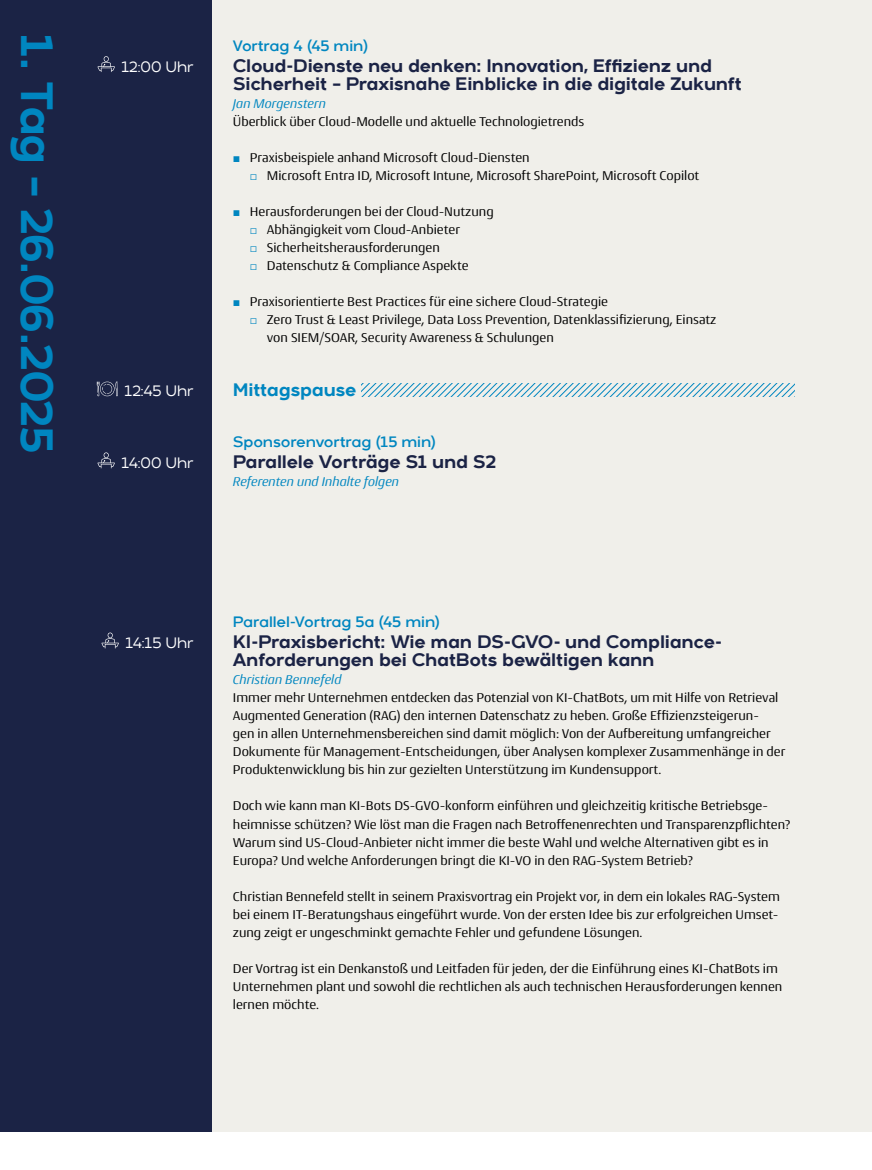
<style>
.page{position:relative;width:872px;height:1170px;background:#fff}
.page>*{position:absolute;margin:0;border:0;box-sizing:border-box;transform-origin:0 0}
.t1{font:700 45px "Arkibal";letter-spacing:-.03em;color:#0086c0}
.t2{font:700 18px/18px "Arkibal";letter-spacing:-.015em;color:#1b2345}
.t3{font:700 18px "Arkibal";letter-spacing:-.015em;color:#0086c0}
.t4{font:15px "Arkibal";letter-spacing:-.01em;color:#0086c0}
.t5{font:500 15px "Arkibal";letter-spacing:-.015em;color:#fff}
.t6{font:13.5px/18px "Conto";color:#000}
.t7{font:italic 13.5px "Conto";color:#0086c0}
.s1{color:#0086c0}
</style>
<div class="page">
<div style="left:0;top:0;width:872px;height:1131px;background:#f0efea"></div>
<div style="left:0;top:0;width:212px;height:1131px;background:#1b2345"></div>
<svg style="left:361px;top:383px;width:433px;height:13px"></svg>
<svg style="left:98px;top:56px;width:17px;height:16px"></svg>
<svg style="left:97px;top:381px;width:21px;height:15px"></svg>
<svg style="left:98px;top:452px;width:17px;height:16px"></svg>
<svg style="left:102px;top:632px;width:17px;height:16px"></svg>
<h1 class="t1" style="left:69px;top:34px;width:420px;rotate:90deg">1. Tag – 26.06.2025</h1>
<p class="t5" style="left:121px;top:57px;width:73px">12:00 Uhr</p>
<p class="t5" style="left:125px;top:381px;width:70px">12:45 Uhr</p>
<p class="t5" style="left:121px;top:453px;width:74px">14:00 Uhr</p>
<p class="t4" style="left:233px;top:35px;width:137px">Vortrag 4 (45 min)</p>
<h2 class="t2" style="left:233px;top:56px;width:510px">Cloud-Dienste neu denken: Innovation, Effizienz und<br>Sicherheit – Praxisnahe Einblicke in die digitale Zukunft</h2>
<p class="t7" style="left:233px;top:95px;width:95px">Jan Morgenstern</p>
<p class="t6" style="left:233px;top:112px;width:353px">Überblick über Cloud-Modelle und aktuelle Technologietrends</p>
<p class="t6" style="left:250px;top:148px;width:451px;text-indent:-17px"><span class="s1">▪</span> Praxisbeispiele anhand Microsoft Cloud-Diensten<br><span class="s1">▫</span> Microsoft Entra ID, Microsoft Intune, Microsoft SharePoint, Microsoft Copilot</p>
<p class="t6" style="left:250px;top:202px;width:245px;text-indent:-17px"><span class="s1">▪</span> Herausforderungen bei der Cloud-Nutzung <span class="s1">▫</span> Abhängigkeit vom Cloud-Anbieter<br><span class="s1">▫</span> Sicherheitsherausforderungen<br><span class="s1">▫</span> Datenschutz &amp; Compliance Aspekte</p>
<p class="t6" style="left:233px;top:292px;width:377px"><span class="s1">▪</span> Praxisorientierte Best Practices für eine sichere Cloud-Strategie</p>
<p class="t6" style="left:250px;top:310px;width:468px"><span class="s1">▫</span> Zero Trust &amp; Least Privilege, Data Loss Prevention, Datenklassifizierung, Einsatz</p>
<p class="t6" style="left:267px;top:328px;width:288px">von SIEM/SOAR, Security Awareness &amp; Schulungen</p>
<h2 class="t3" style="left:233px;top:377px;width:125px">Mittagspause</h2>
<p class="t4" style="left:233px;top:431px;width:205px">Sponsorenvortrag (15 min)</p>
<h2 class="t2" style="left:233px;top:452px;width:265px">Parallele Vorträge S1 und S2</h2>
<p class="t7" style="left:233px;top:473px;width:168px">Referenten und Inhalte folgen</p>
<p class="t5" style="left:125px;top:633px;width:70px">14:15 Uhr</p>
<p class="t4" style="left:233px;top:611px;width:208px">Parallel-Vortrag 5a (45 min)</p>
<h2 class="t2" style="left:233px;top:632px;width:490px">KI-Praxisbericht: Wie man DS-GVO- und Compliance-<br>Anforderungen bei ChatBots bewältigen kann</h2>
<p class="t7" style="left:233px;top:671px;width:110px">Christian Bennefeld</p>
<p class="t6" style="left:233px;top:688px;width:554px">Immer mehr Unternehmen entdecken das Potenzial von KI-ChatBots, um mit Hilfe von Retrieval Augmented Generation (RAG) den internen Datenschatz zu heben. Große Effizienzsteigerun-<br>gen in allen Unternehmensbereichen sind damit möglich: Von der Aufbereitung umfangreicher Dokumente für Management-Entscheidungen, über Analysen komplexer Zusammenhänge in der Produktenwicklung bis hin zur gezielten Unterstützung im Kundensupport.</p>
<p class="t6" style="left:233px;top:796px;width:559px">Doch wie kann man KI-Bots DS-GVO-konform einführen und gleichzeitig kritische Betriebsge&shy;heimnisse schützen? Wie löst man die Fragen nach Betroffenenrechten und Transparenzpflichten?<br>Warum sind US-Cloud-Anbieter nicht immer die beste Wahl und welche Alternativen gibt es in Europa? Und welche Anforderungen bringt die KI-VO in den RAG-System Betrieb?</p>
<p class="t6" style="left:233px;top:886px;width:548px;text-align:justify">Christian Bennefeld stellt in seinem Praxisvortrag ein Projekt vor, in dem ein lokales RAG-System bei einem IT-Beratungshaus eingeführt wurde. Von der ersten Idee bis zur erfolgreichen Umset&shy;zung zeigt er ungeschminkt gemachte Fehler und gefundene Lösungen.</p>
<p class="t6" style="left:233px;top:958px;width:551px">Der Vortrag ist ein Denkanstoß und Leitfaden für jeden, der die Einführung eines KI-ChatBots im<br>Unternehmen plant und sowohl die rechtlichen als auch technischen Herausforderungen kennen lernen möchte.</p>
</div>
